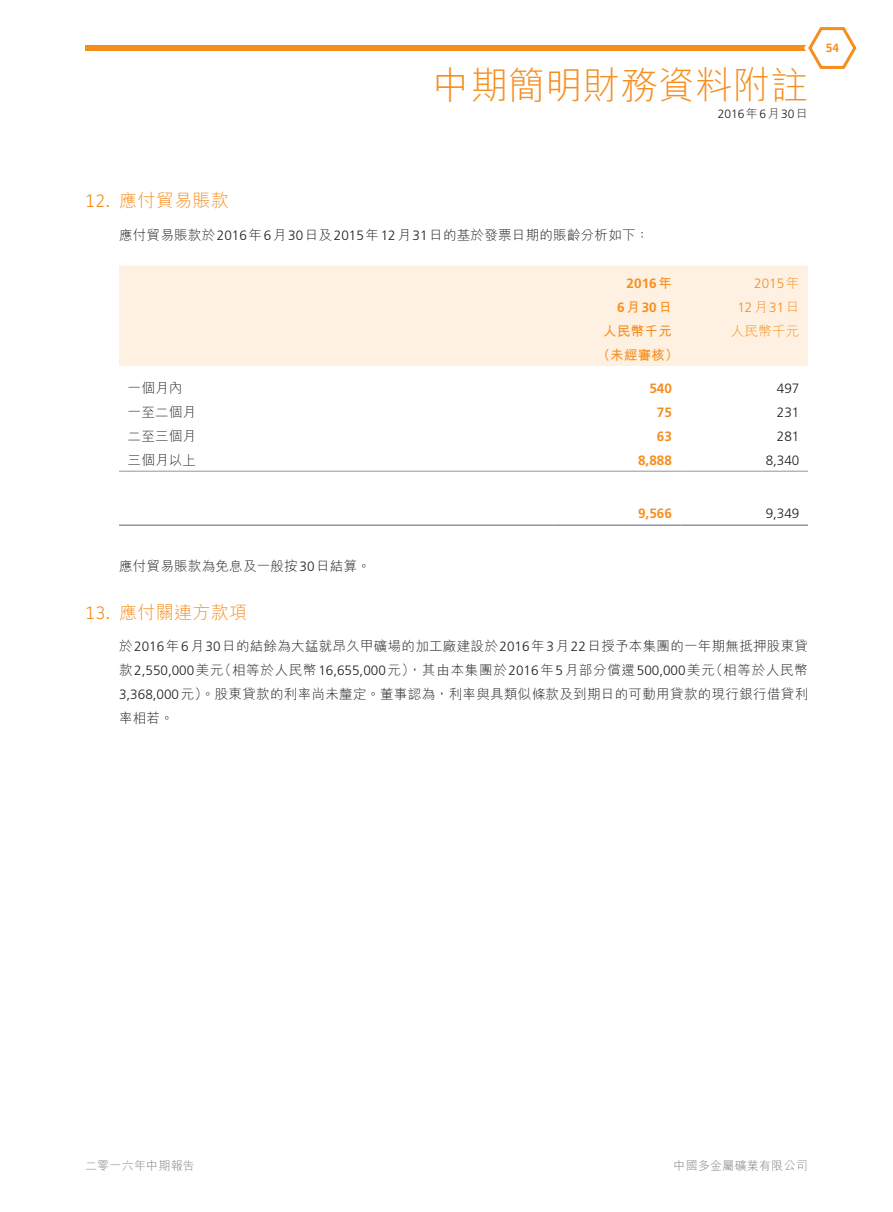
<style>
.page{position:relative;width:893px;height:1212px;background:#fff}
.page>*{position:absolute;margin:0;border:0;box-sizing:border-box;transform-origin:0 0}
.t1{font:300 37.5px "M Hei HK";color:#f68e1e}
._01_H1{font:300 18px "M Hei HK";letter-spacing:.02em;color:#f68e1e}
._01_H1-2{font:300 18px "Battersea";color:#f68e1e}
._00_txt{font:300 13.5px/24px "M Hei HK";letter-spacing:.02em;color:#231f20;text-align:right}
._00_txt-2{font:300 13.5px "M Hei HK";letter-spacing:.055em;color:#231f20}
._50_Table_txt{font:700 13.5px "Frutiger LT Std";color:#f68e1e}
._50_Table_txt-2{font:300 13.5px "Frutiger LT Std";color:#231f20}
._50_Table_txt-3{font:300 13.5px "M Hei HK";letter-spacing:.02em;color:#231f20}
._50_Table_txt-4{font:300 13.5px "Frutiger LT Std";color:#f68e1e}
._50_Table_txt-5{font:700 13.5px "M Hei HK";letter-spacing:.02em;color:#f68e1e}
._50_Table_txt-6{font:300 13.5px "M Hei HK";letter-spacing:.02em;color:#f68e1e}
.t2{font:300 12px "M Hei HK";letter-spacing:.02em;color:#808285}
.t3{font:300 12px "Frutiger LT Std";color:#231f20}
.t4{font:700 12px "Battersea";color:#f68e1e}
.s1{font-family:"M Hei HK"}
.s2{font-family:"Frutiger LT Std"}
</style>
<div class="page">
<div style="left:85px;top:45px;width:725px;height:6px;background:#f68e1e"></div>
<svg style="left:804px;top:27px;width:53px;height:42px"></svg>
<div style="left:119px;top:266px;width:689px;height:100px;background:#fef1e2"></div>
<hr style="left:119px;top:471px;width:434px;height:1px;background:#939598">
<hr style="left:553px;top:471px;width:127px;height:1px;background:#939598">
<hr style="left:680px;top:471px;width:128px;height:1px;background:#939598">
<hr style="left:119px;top:524px;width:434px;height:2px;background:#939598">
<hr style="left:553px;top:524px;width:127px;height:2px;background:#939598">
<hr style="left:680px;top:524px;width:128px;height:2px;background:#939598">
<h1 class="t1" style="left:433px;top:66px;width:376px">中期簡明財務資料附註</h1>
<p class="t3" style="left:718px;top:107px;width:92px">2016<span class="s1">年</span>6<span class="s1">月</span>30<span class="s1">日</span></p>
<p class="t4" style="left:826px;top:41px;width:15px">54</p>
<p class="_01_H1-2" style="left:85px;top:190px;width:27px">12.</p>
<p class="_01_H1" style="left:119px;top:192px;width:111px">應付貿易賬款</p>
<p class="_00_txt" style="left:119px;top:223px;width:532px">應付貿易賬款於<span class="s2">2016</span>年<span class="s2">6</span>月<span class="s2">30</span>日及<span class="s2">2015</span>年<span class="s2">12</span>月<span class="s2">31</span>日的基於發票日期的賬齡分析如下：</p>
<p class="_50_Table_txt" style="left:627px;top:275px;width:47px">2016<span class="s1">年</span></p>
<p class="_50_Table_txt" style="left:617px;top:299px;width:56px">6<span class="s1">月</span>30<span class="s1">日</span></p>
<p class="_50_Table_txt-5" style="left:603px;top:321px;width:70px">人民幣千元</p>
<p class="_50_Table_txt-5" style="left:597px;top:345px;width:83px">（未經審核(</p>
<p class="_50_Table_txt-3" style="left:128px;top:381px;width:56px">一個月內</p>
<p class="_50_Table_txt" style="left:649px;top:381px;width:24px">540</p>
<p class="_50_Table_txt-3" style="left:128px;top:405px;width:70px">一至二個月</p>
<p class="_50_Table_txt" style="left:657px;top:405px;width:17px">75</p>
<p class="_50_Table_txt-3" style="left:128px;top:429px;width:70px">二至三個月</p>
<p class="_50_Table_txt" style="left:657px;top:429px;width:17px">63</p>
<p class="_50_Table_txt-3" style="left:128px;top:453px;width:70px">三個月以上</p>
<p class="_50_Table_txt" style="left:638px;top:453px;width:35px">8,888</p>
<p class="_50_Table_txt-4" style="left:754px;top:276px;width:47px">2015 <span class="s1">年</span></p>
<p class="_50_Table_txt-4" style="left:737px;top:300px;width:64px">12<span class="s1">月</span>31<span class="s1">日</span></p>
<p class="_50_Table_txt-6" style="left:731px;top:324px;width:70px">人民幣千元</p>
<p class="_50_Table_txt-2" style="left:777px;top:381px;width:24px">497</p>
<p class="_50_Table_txt-2" style="left:777px;top:405px;width:24px">231</p>
<p class="_50_Table_txt-2" style="left:777px;top:429px;width:24px">281</p>
<p class="_50_Table_txt-2" style="left:766px;top:453px;width:35px">8,340</p>
<p class="_50_Table_txt" style="left:638px;top:505px;width:35px">9,566</p>
<p class="_50_Table_txt-2" style="left:766px;top:505px;width:35px">9,349</p>
<p class="_01_H1-2" style="left:85px;top:601px;width:27px">13.</p>
<p class="_00_txt" style="left:119px;top:553px;width:253px">應付貿易賬款為免息及一般按<span class="s2">30</span>日結算。</p>
<p class="_01_H1" style="left:119px;top:603px;width:130px">應付關連方款項</p>
<p class="_00_txt" style="left:119px;top:634px;width:690px">於<span class="s2">2016</span>年<span class="s2">6</span>月<span class="s2">30</span>日的結餘為大錳就昂久甲礦場的加工廠建設於<span class="s2">2016</span>年<span class="s2">3</span>月<span class="s2">22</span>日授予本集團的一年期無抵押股東貸（相等於人民幣</p>
<p class="_00_txt" style="left:119px;top:658px;width:691px;text-align:left">款<span class="s2">2,550,000</span>美元<br><span class="s2">3,368,000</span>元）。股東貸款的利率尚未釐定。董事認為，利率與具類似條款及到期日的可動用貸款的現行銀行借貸利率相若。</p>
<p class="_00_txt-2" style="left:218px;top:663px;width:498px">（相等於人民幣<span class="s2">16,655,000</span>元，）其由本集團於<span class="s2">2016</span>年<span class="s2">5</span>月部分償還<span class="s2">500,000</span>美元</p>
<p class="t2" style="left:85px;top:1160px;width:111px">二零一六年中期報告</p>
<p class="t2" style="left:673px;top:1160px;width:136px">中國多金屬礦業有限公司</p>
</div>
